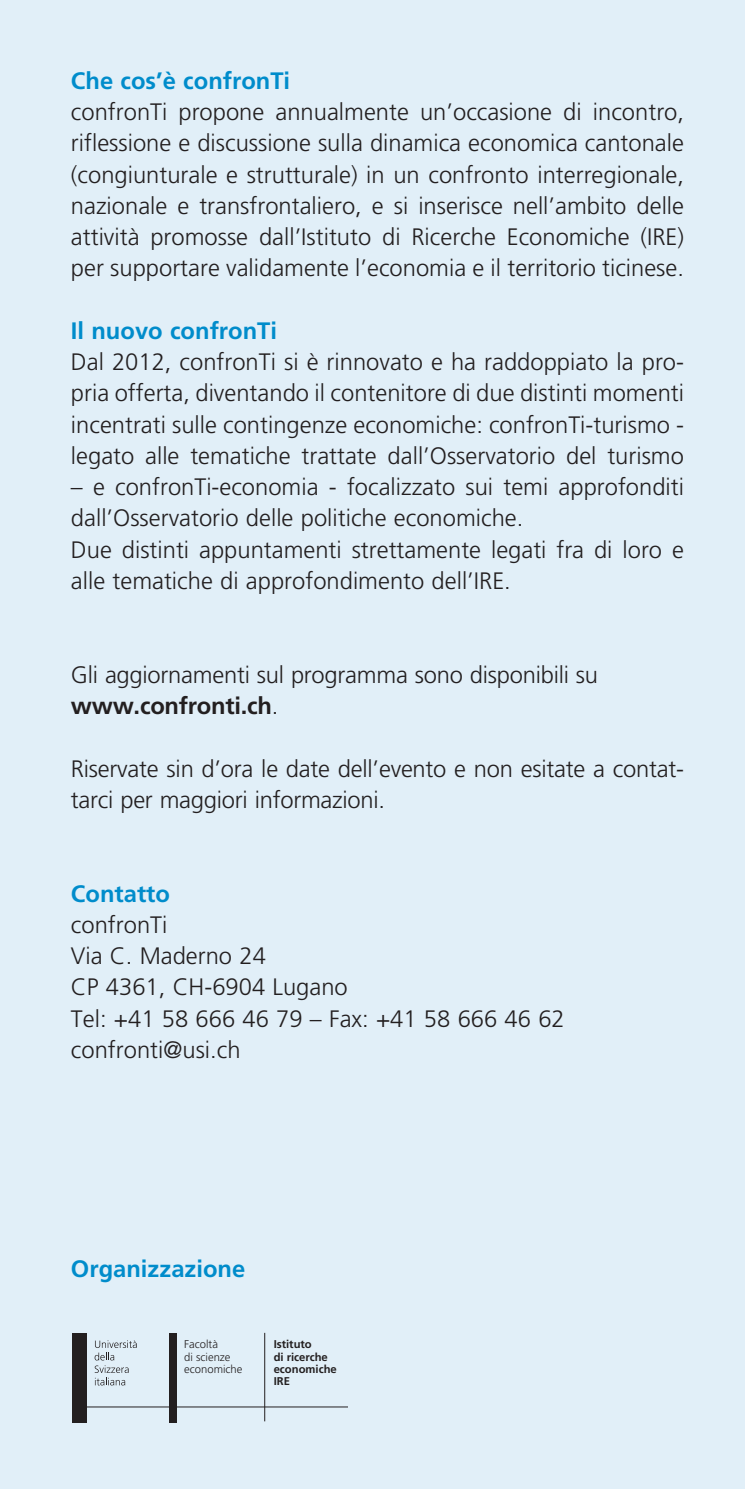
<style>
.page{position:relative;width:745px;height:1489px;background:#fff}
.page>*{position:absolute;margin:0;border:0;box-sizing:border-box;transform-origin:0 0}
.Normale{font:300 23.75px/31.2px "Frutiger LT Std";color:#231f20}
.Normale-2{font:700 23.75px "Frutiger LT Std";color:#008ccb}
.Normale-3{font:700 23.75px "Frutiger LT Std";letter-spacing:-.01em;color:#231f20}
.t1{font:700 11.25px/12.2px "Frutiger LT Std";color:#231f20}
.t2{font:300 11.25px/12.2px "Frutiger LT Std";color:#231f20}
.s1{font-weight:300}
</style>
<div class="page">
<div style="left:0;top:0;width:744px;height:1488px;background:#e1eff8"></div>
<div style="left:72px;top:1332px;width:15px;height:89px;background:#231f20"></div>
<hr style="left:73px;top:1406px;width:274px;height:1px;background:#231f20">
<svg style="left:95px;top:1340px;width:42px;height:45px"></svg>
<div style="left:169px;top:1332px;width:8px;height:89px;background:#231f20"></div>
<hr style="left:264px;top:1332px;width:1px;height:89px;background:#231f20">
<hr style="left:353px;top:1332px;width:1px;height:89px;background:#231f20">
<p class="Normale-2" style="left:71px;top:66px;width:221px">Che cos’è confronTi</p>
<p class="Normale" style="left:71px;top:96px;width:614px;text-align:justify">confronTi propone annualmente un’occasione di incontro, riflessione e discussione sulla dinamica economica cantonale (congiunturale e strutturale) in un confronto interregionale, nazionale e transfrontaliero, e si inserisce nell’ambito delle attività promosse dall’Istituto di Ricerche Economiche (IRE) per supportare validamente l’economia e il territorio ticinese.</p>
<p class="Normale-2" style="left:71px;top:316px;width:207px">Il nuovo confronTi</p>
<p class="Normale" style="left:71px;top:346px;width:614px;text-align:justify">Dal 2012, confronTi si è rinnovato e ha raddoppiato la pro&shy;pria offerta, diventando il contenitore di due distinti momenti incentrati sulle contingenze economiche: confronTi-turismo - legato alle tematiche trattate dall’Osservatorio del turismo</p>
<p class="Normale" style="left:71px;top:471px;width:614px">– e confronTi-economia - focalizzato sui temi approfonditi dall’Osservatorio delle politiche economiche.</p>
<p class="Normale" style="left:71px;top:534px;width:614px">Due distinti appuntamenti strettamente legati fra di loro e alle tematiche di approfondimento dell’IRE.</p>
<p class="Normale" style="left:71px;top:659px;width:528px">Gli aggiornamenti sul programma sono disponibili su</p>
<p class="Normale-3" style="left:71px;top:691px;width:209px">www.confronti.ch<span class="s1">.</span></p>
<p class="Normale" style="left:71px;top:753px;width:614px">Riservate sin d’ora le date dell’evento e non esitate a contat&shy;tarci per maggiori informazioni.</p>
<p class="Normale-2" style="left:71px;top:879px;width:100px">Contatto</p>
<p class="Normale" style="left:71px;top:909px;width:98px">confronTi</p>
<p class="Normale" style="left:71px;top:940px;width:196px">Via C. Maderno 24</p>
<p class="Normale" style="left:71px;top:971px;width:278px">CP 4361, CH-6904 Lugano</p>
<p class="Normale" style="left:71px;top:1003px;width:495px">Tel: +41 58 666 46 79 – Fax: +41 58 666 46 62</p>
<p class="Normale" style="left:71px;top:1034px;width:171px">confronti@usi.ch</p>
<p class="Normale-2" style="left:71px;top:1254px;width:176px">Organizzazione</p>
<p class="t2" style="left:184px;top:1338px;width:60px">Facoltà<br>di scienze economiche</p>
<p class="t1" style="left:273px;top:1338px;width:65px">Istituto<br>di ricerche economiche<br>IRE</p>
</div>
